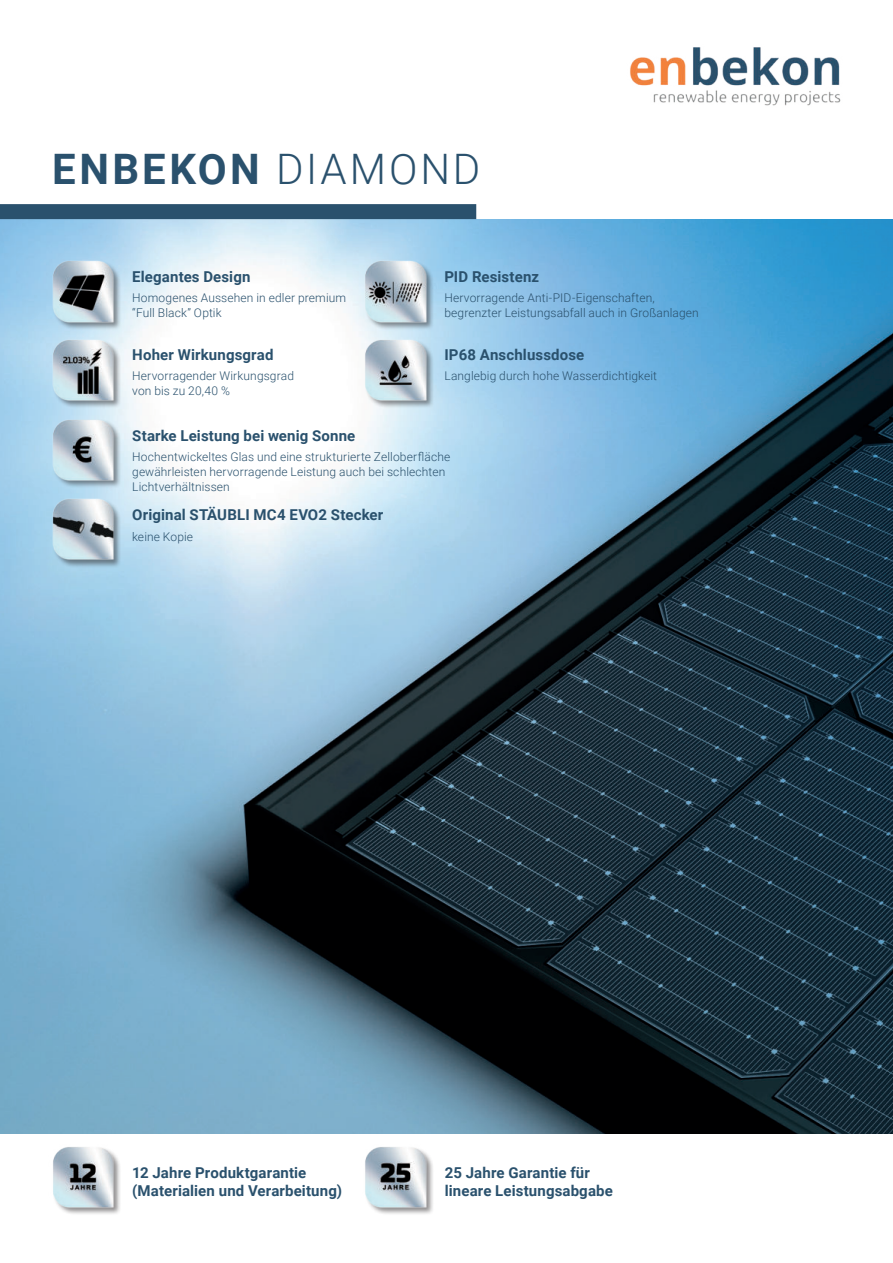
<style>
.page{position:relative;width:893px;height:1263px;background:#fff}
.page>*{position:absolute;margin:0;border:0;box-sizing:border-box;transform-origin:0 0}
.t1{font:700 42px "Roboto";letter-spacing:.08em;color:#2a516d}
.t2{font:700 15px/18px "Roboto";letter-spacing:.01em;color:#2a516d}
.t3{font:300 12px/15px "Roboto";letter-spacing:.01em;color:#2a516d}
.s1{font-weight:300}
</style>
<div class="page">
<img style="left:0;top:219px;width:893px;height:914px">
<div style="left:0;top:204px;width:476px;height:15px;background:#2a516d"></div>
<img style="left:630px;top:47px;width:211px;height:59px">
<img style="left:49px;top:259px;width:72px;height:72px">
<img style="left:49px;top:338px;width:72px;height:71px">
<img style="left:49px;top:418px;width:72px;height:71px">
<img style="left:361px;top:259px;width:72px;height:72px">
<img style="left:361px;top:338px;width:72px;height:71px">
<img style="left:53px;top:1147px;width:67px;height:67px">
<img style="left:365px;top:1147px;width:68px;height:67px">
<img style="left:49px;top:497px;width:72px;height:72px">
<h1 class="t1" style="left:52px;top:151px;width:430px">ENBEKON <span class="s1">DIAMOND</span></h1>
<p class="t2" style="left:132px;top:268px;width:120px">Elegantes Design</p>
<p class="t3" style="left:132px;top:291px;width:215px">Homogenes Aussehen in edler premium “Full Black” Optik</p>
<p class="t2" style="left:444px;top:268px;width:96px">PID Resistenz</p>
<p class="t3" style="left:444px;top:291px;width:256px">Hervorragende Anti-PID-Eigenschaften, begrenzter Leistungsabfall auch in Großanlagen</p>
<p class="t2" style="left:132px;top:347px;width:143px">Hoher Wirkungsgrad</p>
<p class="t3" style="left:132px;top:369px;width:163px">Hervorragender Wirkungsgrad von bis zu 20,40 %</p>
<p class="t2" style="left:132px;top:427px;width:225px">Starke Leistung bei wenig Sonne</p>
<p class="t3" style="left:132px;top:449px;width:320px">Hochentwickeltes Glas und eine strukturierte Zelloberfläche gewährleisten hervorragende Leistung auch bei schlechten<br>Lichtverhältnissen</p>
<p class="t2" style="left:444px;top:347px;width:141px">IP68 Anschlussdose</p>
<p class="t3" style="left:444px;top:368px;width:214px">Langlebig durch hohe Wasserdichtigkeit</p>
<p class="t2" style="left:132px;top:507px;width:253px">Original STÄUBLI MC4 EVO2 Stecker</p>
<p class="t3" style="left:132px;top:530px;width:62px">keine Kopie</p>
<p class="t2" style="left:132px;top:1165px;width:211px">12 Jahre Produktgarantie (Materialien und Verarbeitung)</p>
<p class="t2" style="left:445px;top:1165px;width:170px">25 Jahre Garantie für lineare Leistungsabgabe</p>
</div>
